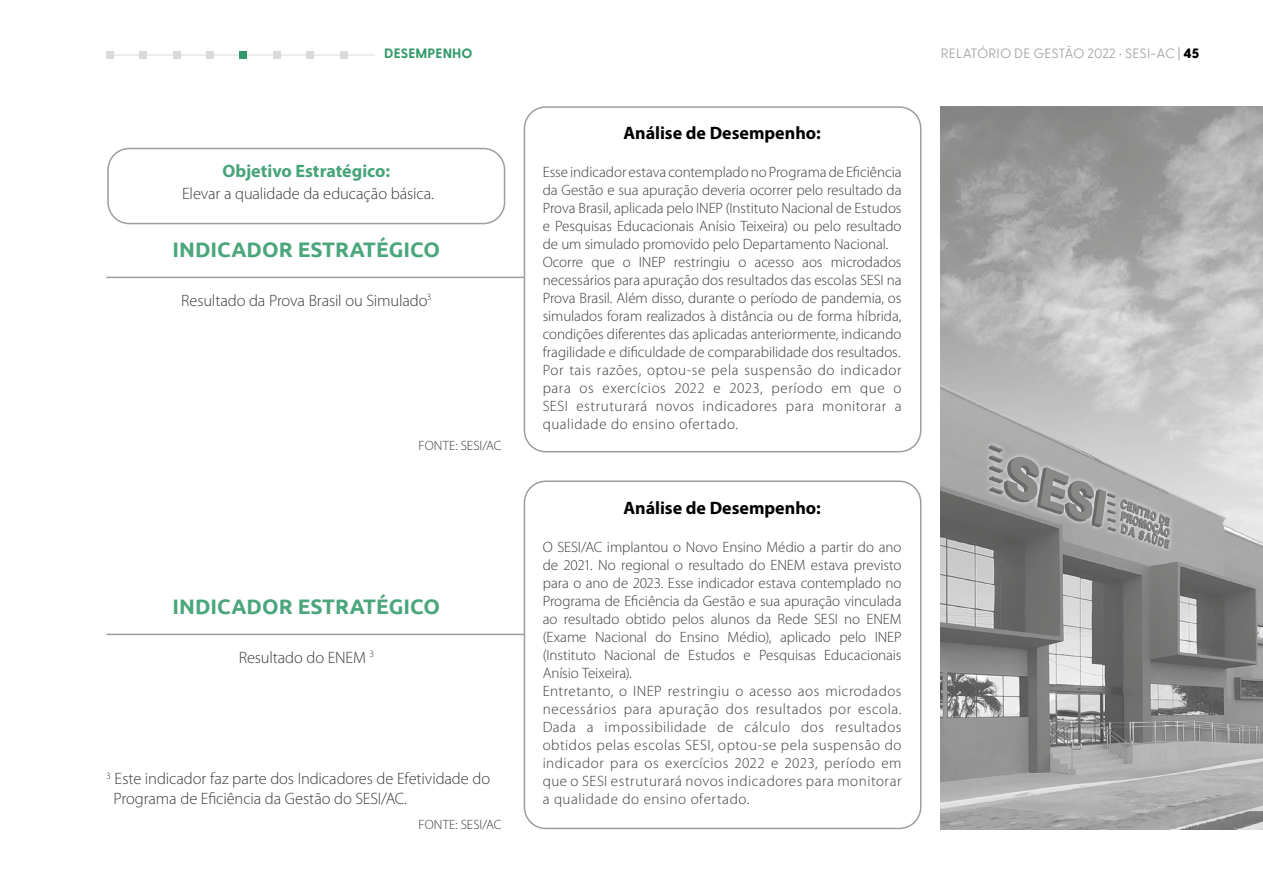
<style>
.page{position:relative;width:1263px;height:893px;background:#fff}
.page>*{position:absolute;margin:0;border:0;box-sizing:border-box;transform-origin:0 0}
.t1{font:700 21px "Ubuntu";color:#4ba67c}
.t2{font:700 18px "Myriad Pro";color:#000}
.t3{font:700 18px "Myriad Pro";color:#47a479}
.t4{font:300 16.5px/19.8px "Myriad Pro";letter-spacing:-.005em;color:#3c3c3b}
.t5{font:300 15px/18px "Myriad Pro";color:#3c3c3b}
.t6{font:13.5px "Greycliff CF";letter-spacing:.01em;color:#a8a8a7}
.t7{font:300 13.5px "Myriad Pro";color:#3c3c3b}
.t8{font:700 13.5px "Greycliff CF";letter-spacing:.01em;color:#339a6a}
.s1{font-weight:800;color:#000}
</style>
<div class="page">
<div style="left:524px;top:106px;width:397px;height:346px;border:2px solid #9d9d9c;border-radius:21px"></div>
<div style="left:524px;top:480px;width:397px;height:349px;border:2px solid #9d9d9c;border-radius:21px"></div>
<div style="left:107px;top:148px;width:398px;height:76px;border:2px solid #9d9d9c;border-radius:21px"></div>
<hr style="left:106px;top:277px;width:418px;height:1px;background:#9d9d9c">
<hr style="left:106px;top:634px;width:418px;height:1px;background:#9d9d9c">
<img style="left:940px;top:106px;width:323px;height:723px">
<hr style="left:110px;top:55px;width:265px;height:1px;background:#dadada">
<div style="left:106px;top:51px;width:8px;height:8px;background:#dadada"></div>
<div style="left:139px;top:51px;width:8px;height:8px;background:#dadada"></div>
<div style="left:173px;top:51px;width:8px;height:8px;background:#dadada"></div>
<div style="left:206px;top:51px;width:8px;height:8px;background:#dadada"></div>
<div style="left:239px;top:51px;width:8px;height:8px;background:#339a6a"></div>
<div style="left:273px;top:51px;width:8px;height:8px;background:#dadada"></div>
<div style="left:306px;top:51px;width:8px;height:8px;background:#dadada"></div>
<div style="left:340px;top:51px;width:8px;height:8px;background:#dadada"></div>
<p class="t8" style="left:384px;top:46px;width:90px">DESEMPENHO</p>
<p class="t6" style="left:941px;top:46px;width:260px">RELATÓRIO DE GESTÃO 2022 • SESI-AC | <span class="s1">45</span></p>
<p class="t3" style="left:222px;top:159px;width:169px">Objetivo Estratégico:</p>
<p class="t4" style="left:182px;top:184px;width:253px">Elevar a qualidade da educação básica.</p>
<h1 class="t1" style="left:173px;top:236px;width:269px">INDICADOR ESTRATÉGICO</h1>
<p class="t4" style="left:181px;top:290px;width:252px">Resultado da Prova Brasil ou Simulado<sup>3</sup></p>
<p class="t7" style="left:419px;top:438px;width:84px">FONTE: SESI/AC</p>
<h1 class="t1" style="left:173px;top:593px;width:269px">INDICADOR ESTRATÉGICO</h1>
<p class="t4" style="left:239px;top:647px;width:137px">Resultado do ENEM <sup>3</sup></p>
<p class="t4" style="left:114px;top:769px;width:378px;text-indent:-7px"><sup>3</sup> Este indicador faz parte dos Indicadores de Efetividade do<br>Programa de Eficiência da Gestão do SESI/AC.</p>
<p class="t7" style="left:419px;top:817px;width:84px">FONTE: SESI/AC</p>
<p class="t2" style="left:623px;top:121px;width:199px">Análise de Desempenho:</p>
<p class="t5" style="left:543px;top:163px;width:360px">Esse indicador estava contemplado no Programa de Eficiência da Gestão e sua apuração deveria ocorrer pelo resultado da Prova Brasil, aplicada pelo INEP (Instituto Nacional de Estudos e Pesquisas Educacionais Anísio Teixeira) ou pelo resultado de um simulado promovido pelo Departamento Nacional.<br>Ocorre que o INEP restringiu o acesso aos microdados necessários para apuração dos resultados das escolas SESI na Prova Brasil. Além disso, durante o período de pandemia, os simulados foram realizados à distância ou de forma híbrida, condições diferentes das aplicadas anteriormente, indicando fragilidade e dificuldade de comparabilidade dos resultados.<br>Por tais razões, optou-se pela suspensão do indicador para os exercícios 2022 e 2023, período em que o SESI estruturará novos indicadores para monitorar a qualidade do ensino ofertado.</p>
<p class="t2" style="left:623px;top:496px;width:199px">Análise de Desempenho:</p>
<p class="t5" style="left:543px;top:538px;width:360px">O SESI/AC implantou o Novo Ensino Médio a partir do ano de 2021. No regional o resultado do ENEM estava previsto para o ano de 2023. Esse indicador estava contemplado no Programa de Eficiência da Gestão e sua apuração vinculada ao resultado obtido pelos alunos da Rede SESI no ENEM (Exame Nacional do Ensino Médio), aplicado pelo INEP (Instituto Nacional de Estudos e Pesquisas Educacionais Anísio Teixeira).<br>Entretanto, o INEP restringiu o acesso aos microdados necessários para apuração dos resultados por escola.<br>Dada a impossibilidade de cálculo dos resultados obtidos pelas escolas SESI, optou-se pela suspensão do indicador para os exercícios 2022 e 2023, período em que o SESI estruturará novos indicadores para monitorar a qualidade do ensino ofertado.</p>
</div>
